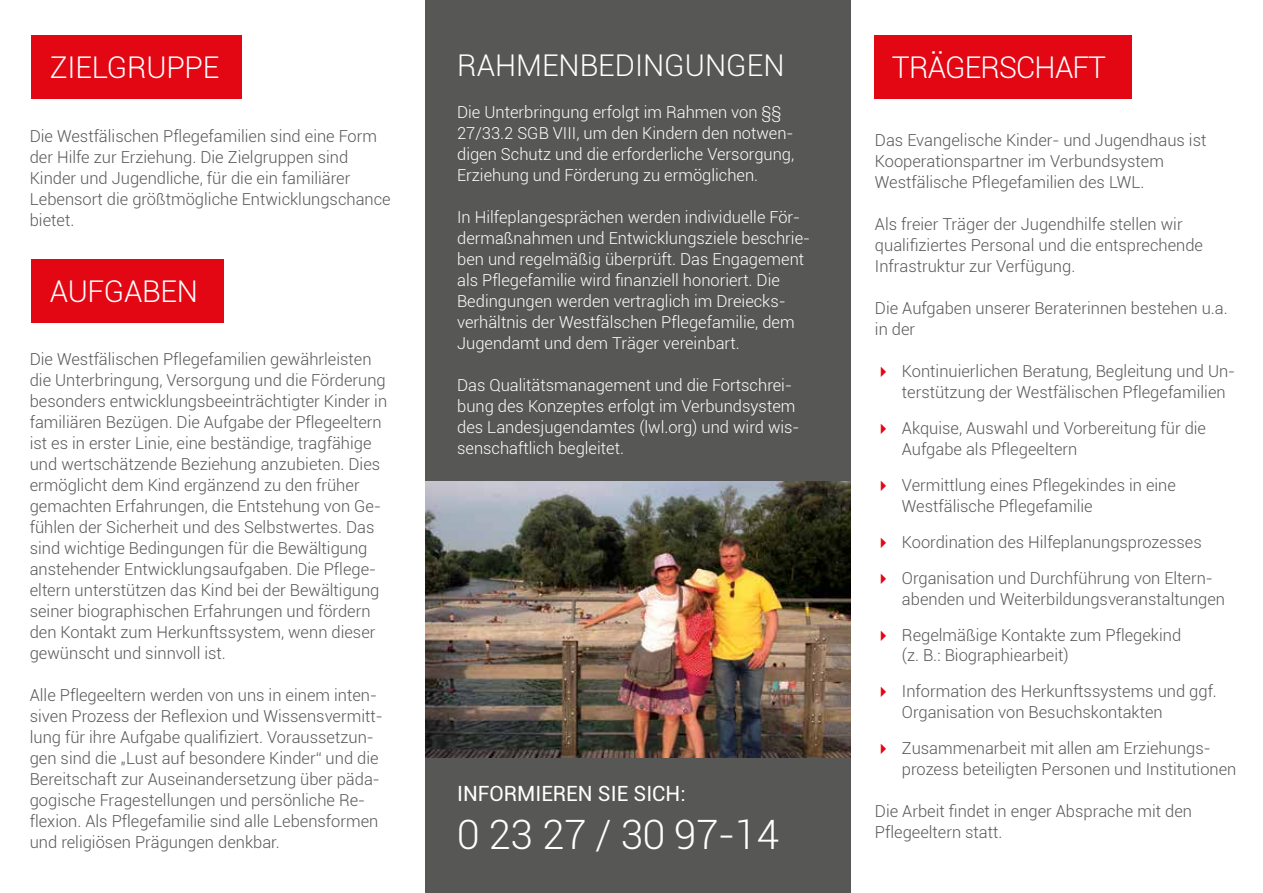
<style>
.page{position:relative;width:1263px;height:893px;background:#fff}
.page>*{position:absolute;margin:0;border:0;box-sizing:border-box;transform-origin:0 0}
.t1{font:300 40.5px "Roboto";letter-spacing:-.01em;color:#fff}
.t2{font:300 30px "Roboto";letter-spacing:-.01em;color:#fff}
.t3{font:300 30px "Roboto";letter-spacing:-.03em;color:#fff}
.t4{font:21px "Roboto";color:#fff}
.t5{font:300 16.5px/21px "Roboto";color:#575756}
.t6{font:300 16.5px/21px "Roboto";color:#fff}
</style>
<div class="page">
<div style="left:425px;top:0;width:425px;height:893px;background:#575756"></div>
<div style="left:31px;top:35px;width:211px;height:64px;background:#e30613"></div>
<div style="left:31px;top:259px;width:193px;height:63px;background:#e30613"></div>
<div style="left:875px;top:35px;width:257px;height:64px;background:#e30613"></div>
<img style="left:425px;top:481px;width:425px;height:277px">
<h2 class="t2" style="left:50px;top:47px;width:171px">ZIELGRUPPE</h2>
<h2 class="t3" style="left:892px;top:47px;width:216px">TRÄGERSCHAFT</h2>
<h2 class="t2" style="left:457px;top:45px;width:329px">RAHMENBEDINGUNGEN</h2>
<p class="t6" style="left:457px;top:101px;width:339px">Die Unterbringung erfolgt im Rahmen von §§ 27/33.2 SGB VIII, um den Kindern den notwen&shy;digen Schutz und die erforderliche Versorgung, Erziehung und Förderung zu ermöglichen.</p>
<p class="t6" style="left:457px;top:206px;width:354px">In Hilfeplangesprächen werden individuelle För&shy;dermaßnahmen und Entwicklungsziele beschrie&shy;ben und regelmäßig überprüft. Das Engagement als Pflegefamilie wird finanziell honoriert. Die Bedingungen werden vertraglich im Dreiecks&shy;verhältnis der Westfälschen Pflegefamilie, dem Jugendamt und dem Träger vereinbart.</p>
<p class="t6" style="left:457px;top:374px;width:344px">Das Qualitätsmanagement und die Fortschrei&shy;bung des Konzeptes erfolgt im Verbundsystem des Landesjugendamtes (lwl.org) und wird wis&shy;senschaftlich begleitet.</p>
<p class="t5" style="left:30px;top:125px;width:362px">Die Westfälischen Pflegefamilien sind eine Form der Hilfe zur Erziehung. Die Zielgruppen sind Kinder und Jugendliche, für die ein familiärer Lebensort die größtmögliche Entwicklungschance bietet.</p>
<p class="t5" style="left:875px;top:129px;width:333px">Das Evangelische Kinder- und Jugendhaus ist<br>Kooperationspartner im Verbundsystem<br>Westfälische Pflegefamilien des LWL.</p>
<p class="t5" style="left:875px;top:213px;width:330px">Als freier Träger der Jugendhilfe stellen wir qualifiziertes Personal und die entsprechende<br>Infrastruktur zur Verfügung.</p>
<p class="t5" style="left:875px;top:297px;width:354px">Die Aufgaben unserer Beraterinnen bestehen u.a. in der</p>
<p class="t5" style="left:902px;top:360px;width:335px">Kontinuierlichen Beratung, Begleitung und Un&shy;terstützung der Westfälischen Pflegefamilien</p>
<p class="t5" style="left:902px;top:417px;width:306px">Akquise, Auswahl und Vorbereitung für die<br>Aufgabe als Pflegeeltern</p>
<p class="t5" style="left:902px;top:474px;width:275px">Vermittlung eines Pflegekindes in eine<br>Westfälische Pflegefamilie</p>
<p class="t5" style="left:902px;top:524px;width:312px;line-height:36px">Koordination des Hilfeplanungsprozesses<br>Organisation und Durchführung von Eltern-</p>
<p class="t5" style="left:902px;top:581px;width:325px;line-height:36px">abenden und Weiterbildungsveranstaltungen<br>Regelmäßige Kontakte zum Pflegekind</p>
<p class="t5" style="left:902px;top:637px;width:316px;line-height:36px">(z. B.: Biographiearbeit)<br>Information des Herkunftssystems und ggf.</p>
<p class="t5" style="left:902px;top:694px;width:310px;line-height:36px">Organisation von Besuchskontakten<br>Zusammenarbeit mit allen am Erziehungs-</p>
<p class="t5" style="left:902px;top:758px;width:336px">prozess beteiligten Personen und Institutionen</p>
<p class="t5" style="left:875px;top:800px;width:319px">Die Arbeit findet in enger Absprache mit den<br>Pflegeeltern statt.</p>
<h2 class="t2" style="left:50px;top:270px;width:149px">AUFGABEN</h2>
<p class="t5" style="left:30px;top:348px;width:359px">Die Westfälischen Pflegefamilien gewährleisten die Unterbringung, Versorgung und die Förderung besonders entwicklungsbeeinträchtigter Kinder in familiären Bezügen. Die Aufgabe der Pflegeeltern ist es in erster Linie, eine beständige, tragfähige und wertschätzende Beziehung anzubieten. Dies ermöglicht dem Kind ergänzend zu den früher gemachten Erfahrungen, die Entstehung von Ge&shy;fühlen der Sicherheit und des Selbstwertes. Das sind wichtige Bedingungen für die Bewältigung anstehender Entwicklungsaufgaben. Die Pflege&shy;eltern unterstützen das Kind bei der Bewältigung seiner biographischen Erfahrungen und fördern den Kontakt zum Herkunftssystem, wenn dieser gewünscht und sinnvoll ist.</p>
<p class="t5" style="left:30px;top:684px;width:354px">Alle Pflegeeltern werden von uns in einem inten&shy;siven Prozess der Reflexion und Wissensvermitt&shy;lung für ihre Aufgabe qualifiziert. Voraussetzun&shy;gen sind die „Lust auf besondere Kinder“ und die Bereitschaft zur Auseinandersetzung über päda&shy;gogische Fragestellungen und persönliche Re&shy;flexion. Als Pflegefamilie sind alle Lebensformen und religiösen Prägungen denkbar.</p>
<p class="t4" style="left:457px;top:779px;width:230px">INFORMIEREN SIE SICH:</p>
<h1 class="t1" style="left:457px;top:807px;width:324px">0 23 27 / 30 97-14</h1>
</div>
